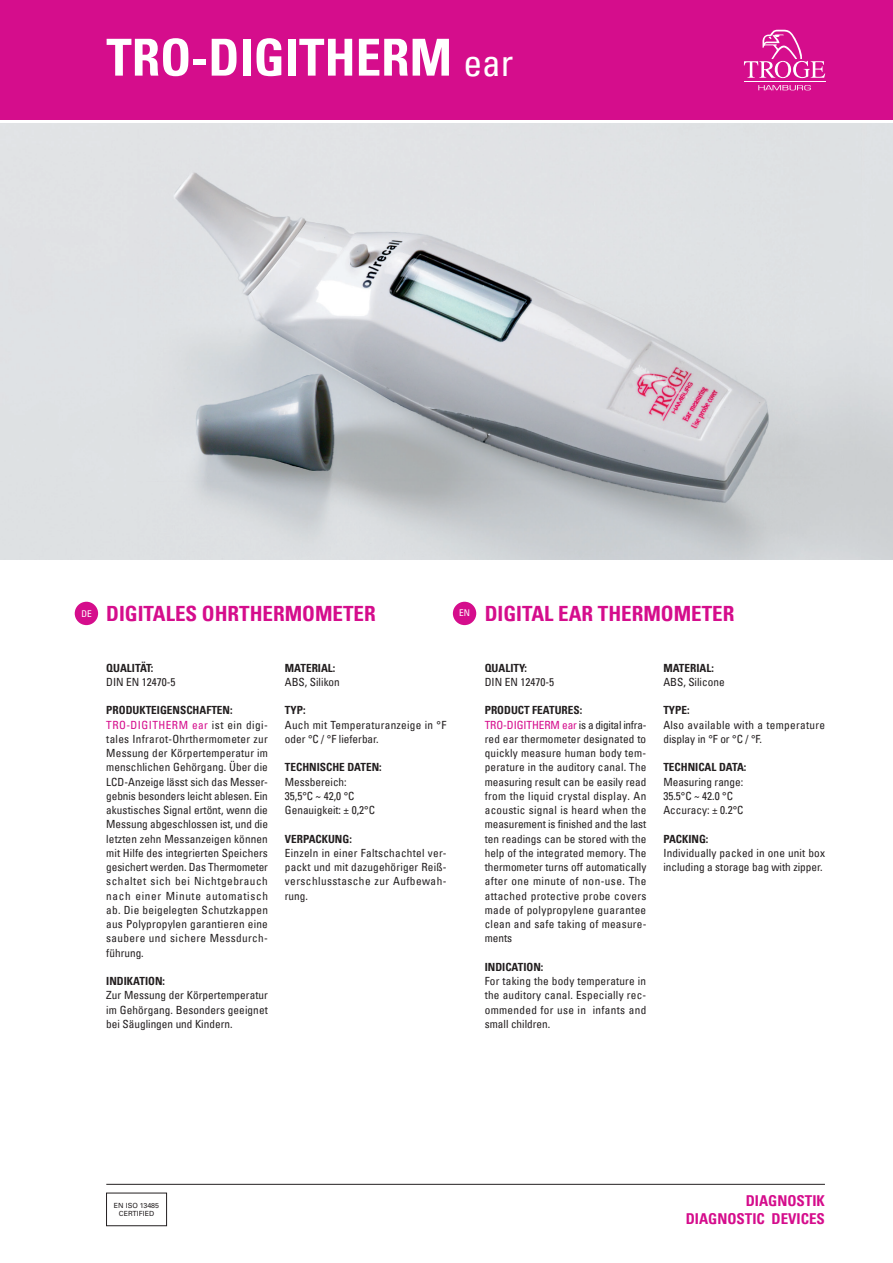
<style>
.page{position:relative;width:893px;height:1263px;background:#fff}
.page>*{position:absolute;margin:0;border:0;box-sizing:border-box;transform-origin:0 0}
.t1{font:51px "Univers Com 67 Bold Cond";color:#fff}
.t2{font:21px "Univers Com 67 Bold Cond";color:#d50d8c}
.t3{font:15px/18px "Univers Com 67 Bold Cond";color:#d50d8c;text-align:right}
.t4{font:condensed 11.25px/14.2px "Univers Com 57";letter-spacing:.015em;color:#231f20;text-align:justify}
.t5{font:11.25px "Univers Com 67 Bold Cond";color:#231f20}
.t6{font:condensed 9.3px "Univers Com 57";color:#fff}
.t7{font:7.05px/8.4px "Univers LT Pro 55 Roman";color:#231f20;text-align:center}
.s1{font-family:"Univers Com 57";font-stretch:condensed;font-size:37.5px}
.s2{color:#d50d8c}
</style>
<div class="page">
<div style="left:0;top:0;width:893px;height:119px;background:#d50d8c"></div>
<hr style="left:106px;top:1184px;width:719px;height:1px;background:#231f20">
<div style="left:75px;top:602px;width:23px;height:23px;background:#d50d8c;border-radius:50%"></div>
<div style="left:453px;top:602px;width:23px;height:23px;background:#d50d8c;border-radius:50%"></div>
<hr style="left:744px;top:81px;width:81px;height:1px;background:#fff">
<svg style="left:758px;top:85px;width:53px;height:5px"></svg>
<svg style="left:744px;top:30px;width:81px;height:48px"></svg>
<div style="left:106px;top:1193px;width:61px;height:33px;border:1px solid #231f20"></div>
<img style="left:0;top:123px;width:893px;height:436px">
<h1 class="t1" style="left:106px;top:26px;width:408px">TRO-DIGITHERM <span class="s1">ear</span></h1>
<h2 class="t2" style="left:106px;top:601px;width:271px">DIGITALES OHRTHERMOMETER</h2>
<h2 class="t2" style="left:485px;top:601px;width:251px">DIGITAL EAR THERMOMETER</h2>
<p class="t6" style="left:81px;top:608px;width:12px">DE</p>
<p class="t6" style="left:459px;top:607px;width:12px">EN</p>
<p class="t5" style="left:106px;top:661px;width:49px">QUALITÄT:</p>
<p class="t4" style="left:106px;top:674px;width:71px">DIN EN 12470-5</p>
<p class="t5" style="left:106px;top:703px;width:128px">PRODUKTEIGENSCHAFTEN:</p>
<p class="t4" style="left:106px;top:717px;width:163px"><span class="s2">TRO-DIGITHERM ear</span> ist ein digi&shy;tales Infrarot-Ohrthermometer zur Messung der Körpertemperatur im menschlichen Gehörgang. Über die LCD-Anzeige lässt sich das Messer&shy;gebnis besonders leicht ablesen. Ein akustisches Signal ertönt, wenn die Messung abgeschlossen ist, und die letzten zehn Messanzeigen können mit Hilfe des integrierten Speichers gesichert werden. Das Thermometer schaltet sich bei Nichtgebrauch nach einer Minute automatisch ab. Die beigelegten Schutzkappen aus Polypropylen garantieren eine saubere und sichere Messdurch&shy;führung.</p>
<p class="t5" style="left:106px;top:974px;width:60px">INDIKATION:</p>
<p class="t4" style="left:106px;top:988px;width:163px">Zur Messung der Körpertemperatur im Gehörgang. Besonders geeignet bei Säuglingen und Kindern.</p>
<p class="t5" style="left:285px;top:661px;width:52px">MATERIAL:</p>
<p class="t4" style="left:285px;top:674px;width:57px">ABS, Silikon</p>
<p class="t5" style="left:285px;top:703px;width:22px">TYP:</p>
<p class="t4" style="left:285px;top:717px;width:163px">Auch mit Temperaturanzeige in °F oder °C / °F lieferbar.</p>
<p class="t5" style="left:285px;top:760px;width:98px">TECHNISCHE DATEN:</p>
<p class="t4" style="left:285px;top:774px;width:92px;text-align:left">Messbereich:<br>35,5°C ~ 42,0 °C<br>Genauigkeit: ± 0,2°C</p>
<p class="t5" style="left:285px;top:832px;width:68px">VERPACKUNG:</p>
<p class="t4" style="left:285px;top:845px;width:163px">Einzeln in einer Faltschachtel ver&shy;packt und mit dazugehöriger Reiß&shy;verschlusstasche zur Aufbewah&shy;rung.</p>
<p class="t5" style="left:485px;top:661px;width:44px">QUALITY:</p>
<p class="t4" style="left:485px;top:674px;width:71px">DIN EN 12470-5</p>
<p class="t5" style="left:485px;top:703px;width:99px">PRODUCT FEATURES:</p>
<p class="t4" style="left:485px;top:717px;width:163px"><span class="s2">TRO-DIGITHERM ear</span> is a digital infra&shy;red ear thermometer designated to quickly measure human body tem&shy;perature in the auditory canal. The measuring result can be easily read from the liquid crystal display. An acoustic signal is heard when the measurement is finished and the last ten readings can be stored with the help of the integrated memory. The thermometer turns off automatically after one minute of non-use. The attached protective probe covers made of polypropylene guarantee clean and safe taking of measure&shy;ments</p>
<p class="t5" style="left:485px;top:960px;width:60px">INDICATION:</p>
<p class="t4" style="left:485px;top:974px;width:163px">For taking the body temperature in the auditory canal. Especially rec&shy;ommended for use in infants and small children.</p>
<p class="t5" style="left:663px;top:661px;width:52px">MATERIAL:</p>
<p class="t4" style="left:663px;top:675px;width:63px">ABS, Silicone</p>
<p class="t5" style="left:663px;top:703px;width:28px">TYPE:</p>
<p class="t4" style="left:663px;top:717px;width:163px">Also available with a temperature display in °F or °C / °F.</p>
<p class="t5" style="left:663px;top:760px;width:85px">TECHNICAL DATA:</p>
<p class="t4" style="left:663px;top:774px;width:82px;text-align:left">Measuring range:<br>35.5°C ~ 42.0 °C<br>Accuracy: ± 0.2°C</p>
<p class="t5" style="left:663px;top:832px;width:47px">PACKING:</p>
<p class="t4" style="left:663px;top:846px;width:163px">Individually packed in one unit box including a storage bag with zipper.</p>
<p class="t7" style="left:114px;top:1201px;width:47px">EN ISO 13485<br>CERTIFIED</p>
<h3 class="t3" style="left:686px;top:1192px;width:141px">DIAGNOSTIK<br>DIAGNOSTIC DEVICES</h3>
</div>
